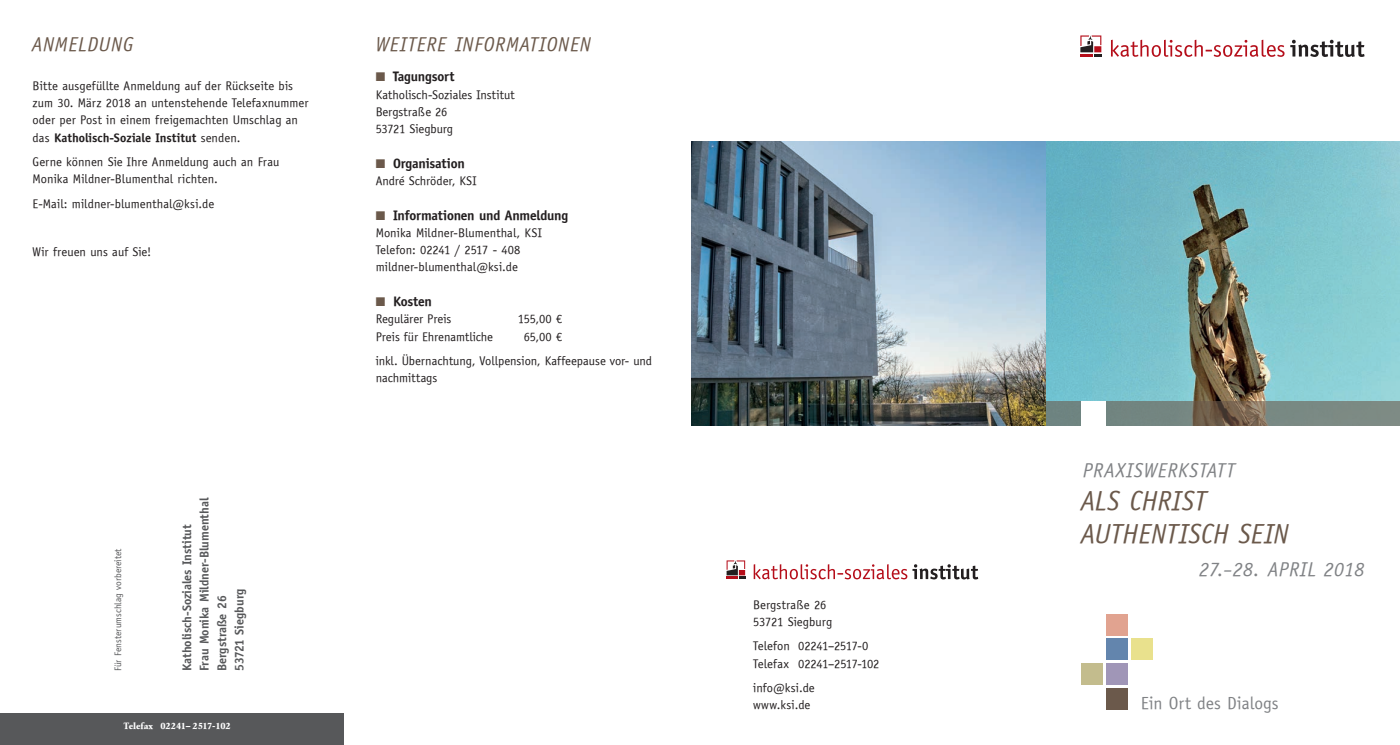
<style>
.page{position:relative;width:1400px;height:745px;background:#fff}
.page>*{position:absolute;margin:0;border:0;box-sizing:border-box;transform-origin:0 0}
.t1{font:italic 27.5px/33px "Officina Sans ITCTT Book";letter-spacing:.015em;color:#6b594b}
.t2{font:italic 20px "Officina Sans ITCTT Book";letter-spacing:.035em;color:#808285}
.t3{font:italic 20px "Officina Sans ITCTT Book";letter-spacing:.04em;color:#6b594b}
.t4{font:17.5px "Officina Sans ITCTT Book";color:#808285}
.t5{font:13.75px "Officina Sans ITCTT Bold";letter-spacing:-.015em;color:#231f20}
.t6{font:12.5px/17.2px "Officina Sans ITCTT Book";color:#231f20}
.t7{font:12.5px/17.5px "Officina Sans ITCTT Bold";color:#57585a}
.t8{font:12.5px "Officina Sans ITCTT Bold";color:#231f20}
.t9{font:12.5px/17.2px "Officina Sans ITCTT Book";letter-spacing:.025em;color:#231f20}
.t10{font:9.5px "Garamond Std Xbold";letter-spacing:-.005em;color:#fff}
.t11{font:9.38px "Officina Sans ITCTT Book";color:#57585a}
.s1{font-family:"Officina Sans ITCTT Book"}
.s2{color:#6b594b}
</style>
<div class="page">
<div style="left:1106px;top:687px;width:21px;height:22px;background:#6b594b"></div>
<div style="left:1131px;top:638px;width:21px;height:21px;background:#e9e18d"></div>
<div style="left:1081px;top:663px;width:21px;height:21px;background:#c3bc8d"></div>
<div style="left:1106px;top:613px;width:21px;height:21px;background:#e1a390"></div>
<div style="left:1106px;top:638px;width:21px;height:21px;background:#6385ad"></div>
<div style="left:1106px;top:663px;width:21px;height:21px;background:#a096b7"></div>
<img style="left:691px;top:142px;width:709px;height:283px">
<svg style="left:1045px;top:400px;width:355px;height:25px;background:#768078"></svg>
<div style="left:1081px;top:400px;width:25px;height:26px;background:#fff"></div>
<svg style="left:1111px;top:40px;width:173px;height:17px"></svg>
<svg style="left:1290px;top:40px;width:74px;height:17px"></svg>
<svg style="left:1080px;top:35px;width:21px;height:21px"></svg>
<svg style="left:753px;top:564px;width:225px;height:15px"></svg>
<svg style="left:726px;top:560px;width:19px;height:18px"></svg>
<div style="left:0;top:712px;width:344px;height:32px;background:#57585a"></div>
<h2 class="t3" style="left:32px;top:32px;width:102px">ANMELDUNG</h2>
<p class="t6" style="left:33px;top:77px;width:277px">Bitte ausgefüllte Anmeldung auf der Rückseite bis zum 30. März 2018 an untenstehende Telefaxnummer oder per Post in einem freigemachten Umschlag an</p>
<p class="t8" style="left:33px;top:129px;width:209px"><span class="s1">das</span> Katholisch-Soziale Institut <span class="s1">senden.</span></p>
<p class="t6" style="left:33px;top:153px;width:248px">Gerne können Sie Ihre Anmeldung auch an Frau<br>Monika Mildner-Blumenthal richten.</p>
<p class="t6" style="left:33px;top:194px;width:183px">E-Mail: mildner-blumenthal@ksi.de</p>
<p class="t6" style="left:33px;top:243px;width:120px">Wir freuen uns auf Sie!</p>
<p class="t11" style="left:112px;top:670px;width:124px;rotate:-90deg">Für Fensterumschlag vorbereitet</p>
<p class="t7" style="left:178px;top:670px;width:175px;rotate:-90deg">Katholisch-Soziales Institut<br>Frau Monika Mildner-Blumenthal<br>Bergstraße 26<br>53721 Siegburg</p>
<p class="t10" style="left:124px;top:719px;width:109px">Telefax 02241– 2517-102</p>
<h2 class="t3" style="left:376px;top:32px;width:217px">WEITERE INFORMATIONEN</h2>
<p class="t5" style="left:376px;top:68px;width:80px"><span class="s2">■</span> Tagungsort</p>
<p class="t6" style="left:376px;top:86px;width:140px">Katholisch-Soziales Institut<br>Bergstraße 26<br>53721 Siegburg</p>
<p class="t5" style="left:376px;top:154px;width:91px"><span class="s2">■</span> Organisation</p>
<p class="t6" style="left:376px;top:172px;width:102px">André Schröder, KSI</p>
<p class="t5" style="left:376px;top:206px;width:194px"><span class="s2">■</span> Informationen und Anmeldung</p>
<p class="t6" style="left:376px;top:224px;width:168px">Monika Mildner-Blumenthal, KSI<br>Telefon: 02241 / 2517 - 408 mildner-blumenthal@ksi.de</p>
<p class="t5" style="left:376px;top:292px;width:58px"><span class="s2">■</span> Kosten</p>
<p class="t6" style="left:376px;top:310px;width:77px">Regulärer Preis</p>
<p class="t6" style="left:518px;top:310px;width:46px">155,00 €</p>
<p class="t6" style="left:376px;top:327px;width:119px">Preis für Ehrenamtliche</p>
<p class="t6" style="left:376px;top:324px;width:278px;line-height:24.4px;text-indent:148px">65,00 €<br>inkl. Übernachtung, Vollpension, Kaffeepause vor- und</p>
<p class="t6" style="left:376px;top:369px;width:63px">nachmittags</p>
<p class="t6" style="left:753px;top:595px;width:81px">Bergstraße 26<br>53721 Siegburg</p>
<p class="t6" style="left:753px;top:637px;width:128px">Telefon 02241–2517-0<br>Telefax 02241–2517-102</p>
<p class="t9" style="left:753px;top:678px;width:63px">info@ksi.de www.ksi.de</p>
<h2 class="t2" style="left:1082px;top:458px;width:153px">PRAXISWERKSTATT</h2>
<h1 class="t1" style="left:1081px;top:483px;width:209px">ALS CHRIST<br>AUTHENTISCH SEIN</h1>
<h2 class="t2" style="left:1199px;top:557px;width:167px">27.–28. APRIL 2018</h2>
<h3 class="t4" style="left:1141px;top:692px;width:139px">Ein Ort des Dialogs</h3>
</div>
